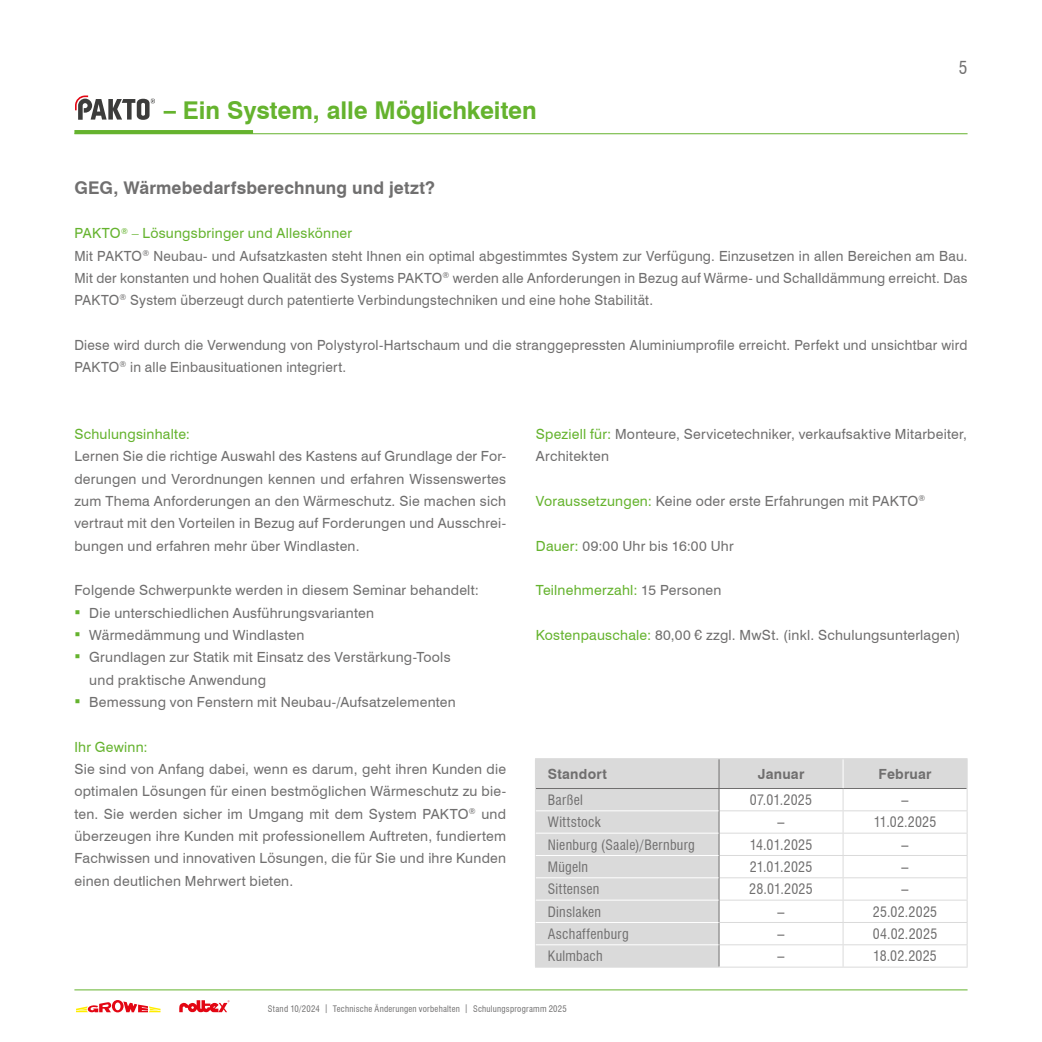
<style>
.page{position:relative;width:1042px;height:1042px;background:#fff}
.page>*{position:absolute;margin:0;border:0;box-sizing:border-box;transform-origin:0 0}
.GRW_01_THEMEN-HEAD_1zeilig_Bold_GRUEN_li{font:700 24.5px "Swiss 721 BT";color:#65b32e}
._02_HEAD_Bold_GRAU_links_10pt{font:700 17.5px "Swiss 721 BT";letter-spacing:.01em;color:#706f6f}
.t1{font:condensed 17.5px "Swiss 721 BT";color:#706f6f}
._04_TXT_Blocksatz_GRAU_8pt{font:14px/22.4px "Swiss 721 BT";letter-spacing:.015em;color:#706f6f;text-align:justify}
._05a_TXT_GRAU_links_8pt{font:14px/22.4px "Swiss 721 BT";letter-spacing:.015em;color:#706f6f}
._05_TAB_ZAHL_Cond_GRAU_zentriert_8pt_ohne{font:condensed 14px "Swiss 721 BT";letter-spacing:.015em;color:#706f6f}
._06_TAB_ZAHL_Cond_GRAU_links_8pt_ohne_Ras{font:condensed 14px "Swiss 721 BT";letter-spacing:.02em;color:#706f6f}
._03c_INHALTS-SUB-HEAD_GRUEN_links_8pt{font:14px "Swiss 721 BT";letter-spacing:.015em;color:#65b32e}
._05a_TXT_GRAU_links_8pt-2{font:14px "Swiss 721 BT";letter-spacing:.015em;color:#65b32e}
._03_TAB_HEAD_GRAU_zentriert_8pt_ohne_Rast{font:700 14px "Swiss 721 BT";letter-spacing:.015em;color:#706f6f}
._02_TAB_HEAD_GRAU_links_8pt_ohne_Raster{font:700 14px "Swiss 721 BT";letter-spacing:.015em;color:#706f6f}
.t2{font:condensed 8.75px "Swiss 721 BT";letter-spacing:.03em;color:#706f6f}
.s1{font-family:"Arial";font-size:17.5px;color:#65b32e}
.s2{color:#65b32e}
.s3{color:#706f6f}
</style>
<div class="page">
<svg style="left:76px;top:1000px;width:84px;height:13px"></svg>
<svg style="left:179px;top:1000px;width:50px;height:13px"></svg>
<hr style="left:74px;top:133px;width:893px;height:1px;background:#65b32e">
<hr style="left:74px;top:130px;width:179px;height:4px;background:#65b32e">
<hr style="left:74px;top:989px;width:893px;height:1px;background:#65b32e">
<svg style="left:75px;top:95px;width:80px;height:25px"></svg>
<svg style="left:536px;top:759px;width:430px;height:207px;fill:#dadada"></svg>
<hr style="left:719px;top:788px;width:124px;height:1px;background:#706f6f">
<hr style="left:843px;top:788px;width:123px;height:1px;background:#706f6f">
<hr style="left:719px;top:810px;width:124px;height:1px;background:#dadada">
<hr style="left:843px;top:810px;width:124px;height:1px;background:#dadada">
<hr style="left:719px;top:833px;width:124px;height:1px;background:#dadada">
<hr style="left:843px;top:833px;width:124px;height:1px;background:#dadada">
<hr style="left:719px;top:855px;width:124px;height:1px;background:#dadada">
<hr style="left:843px;top:855px;width:124px;height:1px;background:#dadada">
<hr style="left:719px;top:877px;width:124px;height:1px;background:#dadada">
<hr style="left:843px;top:877px;width:124px;height:1px;background:#dadada">
<hr style="left:719px;top:899px;width:124px;height:1px;background:#dadada">
<hr style="left:843px;top:899px;width:124px;height:1px;background:#dadada">
<svg style="left:842px;top:759px;width:1px;height:207px"></svg>
<hr style="left:536px;top:788px;width:183px;height:1px;background:#706f6f">
<svg style="left:718px;top:759px;width:1px;height:207px"></svg>
<hr style="left:535px;top:758px;width:184px;height:1px;background:#dadada">
<hr style="left:719px;top:758px;width:124px;height:1px;background:#dadada">
<hr style="left:843px;top:758px;width:124px;height:1px;background:#dadada">
<hr style="left:719px;top:922px;width:124px;height:1px;background:#dadada">
<hr style="left:843px;top:922px;width:124px;height:1px;background:#dadada">
<svg style="left:535px;top:759px;width:1px;height:207px"></svg>
<hr style="left:719px;top:944px;width:124px;height:1px;background:#dadada">
<hr style="left:843px;top:944px;width:124px;height:1px;background:#dadada">
<svg style="left:966px;top:759px;width:1px;height:207px"></svg>
<hr style="left:535px;top:966px;width:184px;height:1px;background:#dadada">
<hr style="left:719px;top:966px;width:124px;height:1px;background:#dadada">
<hr style="left:843px;top:966px;width:124px;height:1px;background:#dadada">
<hr style="left:536px;top:810px;width:182px;height:1px;background:#fff">
<hr style="left:536px;top:833px;width:182px;height:1px;background:#fff">
<hr style="left:536px;top:855px;width:182px;height:1px;background:#fff">
<hr style="left:536px;top:877px;width:182px;height:1px;background:#fff">
<hr style="left:536px;top:899px;width:182px;height:1px;background:#fff">
<hr style="left:536px;top:922px;width:182px;height:1px;background:#fff">
<hr style="left:536px;top:944px;width:182px;height:1px;background:#fff">
<p class="GRW_01_THEMEN-HEAD_1zeilig_Bold_GRUEN_li" style="left:164px;top:95px;width:375px">– Ein System, alle Möglichkeiten</p>
<p class="t1" style="left:959px;top:58px;width:10px">5</p>
<p class="_02_HEAD_Bold_GRAU_links_10pt" style="left:74px;top:177px;width:362px">GEG, Wärmebedarfsberechnung und jetzt?</p>
<p class="_03c_INHALTS-SUB-HEAD_GRUEN_links_8pt" style="left:74px;top:225px;width:279px">PAKTO<sup>®</sup> – Lösungsbringer und Alleskönner</p>
<p class="_04_TXT_Blocksatz_GRAU_8pt" style="left:74px;top:244px;width:894px">Mit PAKTO<sup>®</sup> Neubau- und Aufsatzkasten steht Ihnen ein optimal abgestimmtes System zur Verfügung. Einzusetzen in allen Bereichen am Bau.<br>Mit der konstanten und hohen Qualität des Systems PAKTO<sup>®</sup> werden alle Anforderungen in Bezug auf Wärme- und Schalldämmung erreicht. Das PAKTO<sup>®</sup> System überzeugt durch patentierte Verbindungstechniken und eine hohe Stabilität.</p>
<p class="_04_TXT_Blocksatz_GRAU_8pt" style="left:74px;top:333px;width:894px">Diese wird durch die Verwendung von Polystyrol-Hartschaum und die stranggepressten Aluminiumprofile erreicht. Perfekt und unsichtbar wird<br>PAKTO<sup>®</sup> in alle Einbausituationen integriert.</p>
<p class="_03c_INHALTS-SUB-HEAD_GRUEN_links_8pt" style="left:74px;top:426px;width:117px">Schulungsinhalte:</p>
<p class="_04_TXT_Blocksatz_GRAU_8pt" style="left:74px;top:445px;width:433px">Lernen Sie die richtige Auswahl des Kastens auf Grundlage der For&shy;derungen und Verordnungen kennen und erfahren Wissenswertes zum Thema Anforderungen an den Wärmeschutz. Sie machen sich vertraut mit den Vorteilen in Bezug auf Forderungen und Ausschrei&shy;bungen und erfahren mehr über Windlasten.</p>
<p class="_04_TXT_Blocksatz_GRAU_8pt" style="left:74px;top:579px;width:406px">Folgende Schwerpunkte werden in diesem Seminar behandelt:</p>
<p class="_04_TXT_Blocksatz_GRAU_8pt" style="left:74px;top:601px;width:301px"><span class="s1">▪</span> Die unterschiedlichen Ausführungsvarianten</p>
<p class="_04_TXT_Blocksatz_GRAU_8pt" style="left:74px;top:624px;width:231px"><span class="s1">▪</span> Wärmedämmung und Windlasten</p>
<p class="_04_TXT_Blocksatz_GRAU_8pt" style="left:89px;top:646px;width:363px;text-indent:-15px"><span class="s1">▪</span> Grundlagen zur Statik mit Einsatz des Verstärkung-Tools und praktische Anwendung</p>
<p class="_04_TXT_Blocksatz_GRAU_8pt" style="left:74px;top:691px;width:383px"><span class="s1">▪</span> Bemessung von Fenstern mit Neubau-/Aufsatzelementen</p>
<p class="_03c_INHALTS-SUB-HEAD_GRUEN_links_8pt" style="left:74px;top:738px;width:75px">Ihr Gewinn:</p>
<p class="_04_TXT_Blocksatz_GRAU_8pt" style="left:74px;top:758px;width:433px">Sie sind von Anfang dabei, wenn es darum, geht ihren Kunden die optimalen Lösungen für einen bestmöglichen Wärmeschutz zu bie&shy;ten. Sie werden sicher im Umgang mit dem System PAKTO<sup>®</sup> und überzeugen ihre Kunden mit professionellem Auftreten, fundiertem Fachwissen und innovativen Lösungen, die für Sie und ihre Kunden einen deutlichen Mehrwert bieten.</p>
<p class="_05a_TXT_GRAU_links_8pt" style="left:536px;top:423px;width:433px"><span class="s2">Speziell für:</span> Monteure, Servicetechniker, verkaufsaktive Mitarbeiter,<br>Architekten</p>
<p class="_05a_TXT_GRAU_links_8pt" style="left:536px;top:490px;width:391px"><span class="s2">Voraussetzungen:</span> Keine oder erste Erfahrungen mit PAKTO<sup>®</sup></p>
<p class="_05a_TXT_GRAU_links_8pt" style="left:536px;top:534px;width:199px"><span class="s2">Dauer:</span> 09:00 Uhr bis 16:00 Uhr</p>
<p class="_05a_TXT_GRAU_links_8pt-2" style="left:536px;top:582px;width:187px">Teilnehmerzahl: <span class="s3">15 Personen</span></p>
<p class="_05a_TXT_GRAU_links_8pt" style="left:536px;top:624px;width:426px"><span class="s2">Kostenpauschale:</span> 80,00 € zzgl. MwSt. (inkl. Schulungsunterlagen)</p>
<p class="_02_TAB_HEAD_GRAU_links_8pt_ohne_Raster" style="left:548px;top:765px;width:60px">Standort</p>
<p class="_03_TAB_HEAD_GRAU_zentriert_8pt_ohne_Rast" style="left:758px;top:765px;width:48px">Januar</p>
<p class="_03_TAB_HEAD_GRAU_zentriert_8pt_ohne_Rast" style="left:878px;top:765px;width:55px">Februar</p>
<p class="_06_TAB_ZAHL_Cond_GRAU_links_8pt_ohne_Ras" style="left:548px;top:791px;width:37px">Barßel</p>
<p class="_05_TAB_ZAHL_Cond_GRAU_zentriert_8pt_ohne" style="left:750px;top:791px;width:64px">07.01.2025</p>
<p class="_05_TAB_ZAHL_Cond_GRAU_zentriert_8pt_ohne" style="left:901px;top:791px;width:8px">–</p>
<p class="_06_TAB_ZAHL_Cond_GRAU_links_8pt_ohne_Ras" style="left:548px;top:814px;width:54px">Wittstock</p>
<p class="_05_TAB_ZAHL_Cond_GRAU_zentriert_8pt_ohne" style="left:777px;top:814px;width:8px">–</p>
<p class="_05_TAB_ZAHL_Cond_GRAU_zentriert_8pt_ohne" style="left:874px;top:814px;width:64px">11.02.2025</p>
<p class="_06_TAB_ZAHL_Cond_GRAU_links_8pt_ohne_Ras" style="left:548px;top:836px;width:148px">Nienburg (Saale)/Bernburg</p>
<p class="_05_TAB_ZAHL_Cond_GRAU_zentriert_8pt_ohne" style="left:750px;top:836px;width:64px">14.01.2025</p>
<p class="_05_TAB_ZAHL_Cond_GRAU_zentriert_8pt_ohne" style="left:901px;top:836px;width:8px">–</p>
<p class="_06_TAB_ZAHL_Cond_GRAU_links_8pt_ohne_Ras" style="left:548px;top:858px;width:42px">Mügeln</p>
<p class="_05_TAB_ZAHL_Cond_GRAU_zentriert_8pt_ohne" style="left:750px;top:858px;width:64px">21.01.2025</p>
<p class="_05_TAB_ZAHL_Cond_GRAU_zentriert_8pt_ohne" style="left:901px;top:858px;width:8px">–</p>
<p class="_06_TAB_ZAHL_Cond_GRAU_links_8pt_ohne_Ras" style="left:548px;top:881px;width:53px">Sittensen</p>
<p class="_05_TAB_ZAHL_Cond_GRAU_zentriert_8pt_ohne" style="left:749px;top:881px;width:65px">28.01.2025</p>
<p class="_05_TAB_ZAHL_Cond_GRAU_zentriert_8pt_ohne" style="left:901px;top:881px;width:8px">–</p>
<p class="_06_TAB_ZAHL_Cond_GRAU_links_8pt_ohne_Ras" style="left:548px;top:903px;width:55px">Dinslaken</p>
<p class="_05_TAB_ZAHL_Cond_GRAU_zentriert_8pt_ohne" style="left:777px;top:903px;width:8px">–</p>
<p class="_05_TAB_ZAHL_Cond_GRAU_zentriert_8pt_ohne" style="left:873px;top:903px;width:66px">25.02.2025</p>
<p class="_06_TAB_ZAHL_Cond_GRAU_links_8pt_ohne_Ras" style="left:548px;top:925px;width:82px">Aschaffenburg</p>
<p class="_05_TAB_ZAHL_Cond_GRAU_zentriert_8pt_ohne" style="left:777px;top:925px;width:8px">–</p>
<p class="_05_TAB_ZAHL_Cond_GRAU_zentriert_8pt_ohne" style="left:873px;top:925px;width:66px">04.02.2025</p>
<p class="_06_TAB_ZAHL_Cond_GRAU_links_8pt_ohne_Ras" style="left:548px;top:948px;width:56px">Kulmbach</p>
<p class="_05_TAB_ZAHL_Cond_GRAU_zentriert_8pt_ohne" style="left:777px;top:948px;width:8px">–</p>
<p class="_05_TAB_ZAHL_Cond_GRAU_zentriert_8pt_ohne" style="left:873px;top:948px;width:65px">18.02.2025</p>
<p class="t2" style="left:268px;top:1004px;width:300px">Stand 10/2024 | Technische Änderungen vorbehalten | Schulungsprogramm 2025</p>
</div>
